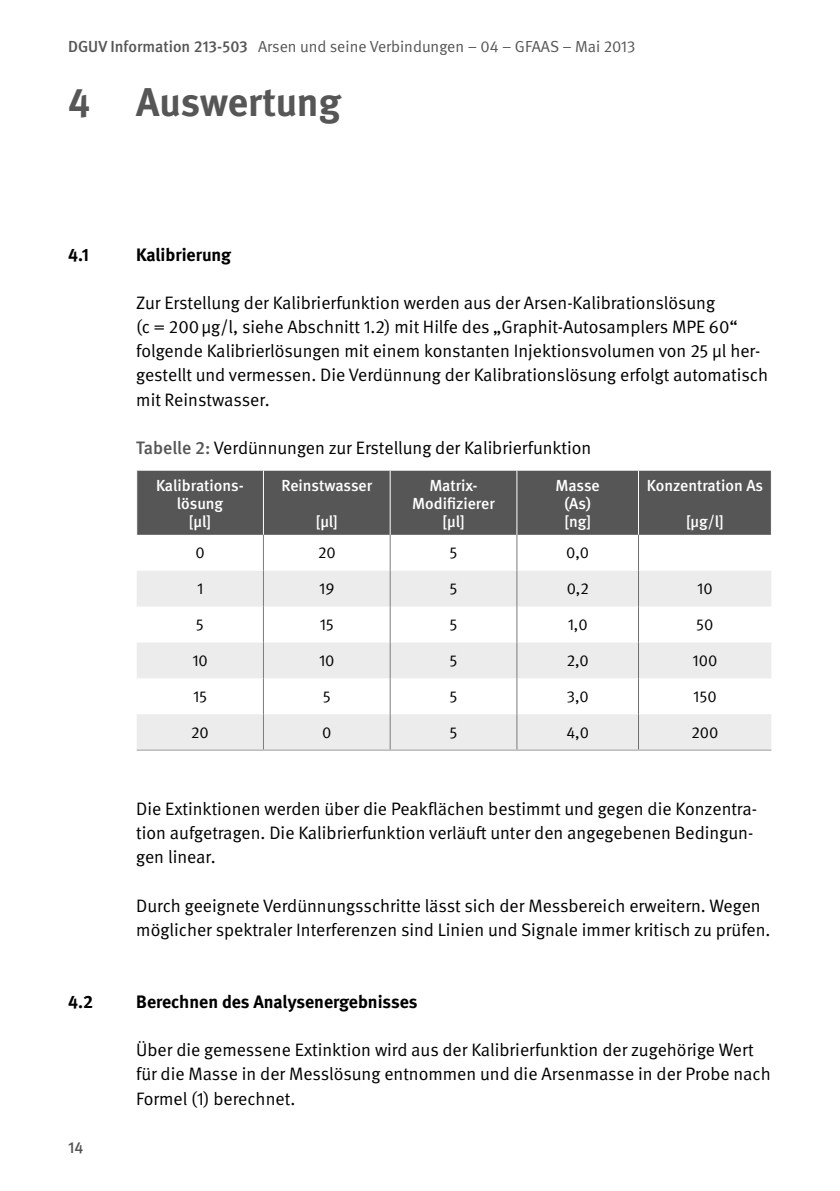
<style>
.page{position:relative;width:840px;height:1191px;background:#fff}
.page>*{position:absolute;margin:0;border:0;box-sizing:border-box;transform-origin:0 0}
.t1{font:700 40px "DGUV Meta";color:#565656}
.t2{font:18px/24.2px "DGUV Meta";color:#000}
.t3{font:700 18px "DGUV Meta";color:#000}
.t4{font:500 16px/18px "DGUV Meta";color:#fff;text-align:center}
.t5{font:16px "DGUV Meta";color:#565656}
.t6{font:16px "DGUV Meta";color:#000}
.t7{font:500 16px "DGUV Meta";color:#565656}
.s1{font-weight:500}
.s2{font-weight:500;color:#565656}
</style>
<div class="page">
<div style="left:137px;top:471px;width:633px;height:64px;background:#565656"></div>
<svg style="left:137px;top:570px;width:634px;height:179px;fill:#ececed"></svg>
<hr style="left:263px;top:471px;width:1px;height:64px;background:#fff">
<hr style="left:389px;top:471px;width:1px;height:64px;background:#fff">
<hr style="left:516px;top:471px;width:1px;height:64px;background:#fff">
<hr style="left:637px;top:471px;width:1px;height:64px;background:#fff">
<hr style="left:263px;top:535px;width:1px;height:35px;background:#7b7b7c">
<hr style="left:389px;top:535px;width:1px;height:35px;background:#7b7b7c">
<hr style="left:516px;top:535px;width:1px;height:35px;background:#7b7b7c">
<hr style="left:263px;top:570px;width:1px;height:36px;background:#7b7b7c">
<hr style="left:389px;top:570px;width:1px;height:36px;background:#7b7b7c">
<hr style="left:516px;top:570px;width:1px;height:36px;background:#7b7b7c">
<hr style="left:263px;top:606px;width:1px;height:36px;background:#7b7b7c">
<hr style="left:389px;top:606px;width:1px;height:36px;background:#7b7b7c">
<hr style="left:516px;top:606px;width:1px;height:36px;background:#7b7b7c">
<hr style="left:263px;top:642px;width:1px;height:36px;background:#7b7b7c">
<hr style="left:389px;top:642px;width:1px;height:36px;background:#7b7b7c">
<hr style="left:516px;top:642px;width:1px;height:36px;background:#7b7b7c">
<hr style="left:263px;top:678px;width:1px;height:36px;background:#7b7b7c">
<hr style="left:389px;top:678px;width:1px;height:36px;background:#7b7b7c">
<hr style="left:516px;top:678px;width:1px;height:36px;background:#7b7b7c">
<hr style="left:637px;top:535px;width:1px;height:35px;background:#6e7070">
<hr style="left:637px;top:570px;width:1px;height:36px;background:#6e7070">
<hr style="left:637px;top:606px;width:1px;height:36px;background:#6e7070">
<hr style="left:637px;top:642px;width:1px;height:36px;background:#6e7070">
<hr style="left:637px;top:678px;width:1px;height:36px;background:#6e7070">
<hr style="left:263px;top:714px;width:1px;height:35px;background:#7b7b7c">
<hr style="left:389px;top:714px;width:1px;height:35px;background:#7b7b7c">
<hr style="left:516px;top:714px;width:1px;height:35px;background:#7b7b7c">
<hr style="left:637px;top:714px;width:1px;height:35px;background:#6e7070">
<hr style="left:137px;top:749px;width:126px;height:1px;background:#9c9d9d">
<hr style="left:263px;top:749px;width:127px;height:1px;background:#9c9d9d">
<hr style="left:390px;top:749px;width:126px;height:1px;background:#9c9d9d">
<hr style="left:516px;top:749px;width:122px;height:1px;background:#9c9d9d">
<hr style="left:638px;top:749px;width:133px;height:1px;background:#9c9d9d">
<p class="t5" style="left:68px;top:37px;width:568px"><span class="s1">DGUV Information 213-503</span> Arsen und seine Verbindungen – 04 – GFAAS – Mai 2013</p>
<h1 class="t1" style="left:68px;top:79px;width:274px">4 Auswertung</h1>
<p class="t3" style="left:68px;top:244px;width:23px">4.1</p>
<p class="t3" style="left:136px;top:244px;width:96px">Kalibrierung</p>
<p class="t2" style="left:136px;top:291px;width:633px">Zur Erstellung der Kalibrierfunktion werden aus der Arsen-Kalibrationslösung<br>(c = 200µg/l, siehe Abschnitt 1.2) mit Hilfe des „Graphit-Autosamplers MPE 60“ folgende Kalibrierlösungen mit einem konstanten Injektionsvolumen von 25 µl her&shy;gestellt und vermessen. Die Verdünnung der Kalibrationslösung erfolgt automatisch mit Reinstwasser.</p>
<p class="t2" style="left:136px;top:436px;width:456px"><span class="s2">Tabelle 2:</span> Verdünnungen zur Erstellung der Kalibrierfunktion</p>
<p class="t4" style="left:156px;top:477px;width:89px">Kalibrations&shy;lösung<br>[µl]</p>
<p class="t4" style="left:281px;top:477px;width:92px">Reinstwasser</p>
<p class="t4" style="left:412px;top:477px;width:84px">Matrix-<br>Modifizierer [µl]</p>
<p class="t4" style="left:555px;top:477px;width:46px">Masse (As) [ng]</p>
<p class="t4" style="left:646px;top:477px;width:118px">Konzentration As</p>
<p class="t4" style="left:685px;top:513px;width:39px">[µg/l]</p>
<p class="t4" style="left:315px;top:513px;width:24px">[µl]</p>
<p class="t6" style="left:195px;top:543px;width:11px">0</p>
<p class="t6" style="left:318px;top:543px;width:19px">20</p>
<p class="t6" style="left:449px;top:543px;width:9px">5</p>
<p class="t6" style="left:566px;top:543px;width:25px">0,0</p>
<p class="t6" style="left:197px;top:579px;width:8px">1</p>
<p class="t6" style="left:319px;top:579px;width:17px">19</p>
<p class="t6" style="left:449px;top:579px;width:9px">5</p>
<p class="t6" style="left:566px;top:579px;width:24px">0,2</p>
<p class="t6" style="left:696px;top:579px;width:17px">10</p>
<p class="t6" style="left:196px;top:615px;width:9px">5</p>
<p class="t6" style="left:319px;top:615px;width:16px">15</p>
<p class="t6" style="left:449px;top:615px;width:9px">5</p>
<p class="t6" style="left:567px;top:615px;width:21px">1,0</p>
<p class="t6" style="left:696px;top:615px;width:18px">50</p>
<p class="t6" style="left:192px;top:651px;width:17px">10</p>
<p class="t6" style="left:319px;top:651px;width:17px">10</p>
<p class="t6" style="left:449px;top:651px;width:9px">5</p>
<p class="t6" style="left:566px;top:651px;width:24px">2,0</p>
<p class="t6" style="left:692px;top:651px;width:26px">100</p>
<p class="t6" style="left:193px;top:687px;width:16px">15</p>
<p class="t6" style="left:323px;top:687px;width:9px">5</p>
<p class="t6" style="left:449px;top:687px;width:9px">5</p>
<p class="t6" style="left:566px;top:687px;width:23px">3,0</p>
<p class="t6" style="left:693px;top:687px;width:25px">150</p>
<p class="t6" style="left:191px;top:723px;width:19px">20</p>
<p class="t6" style="left:322px;top:723px;width:11px">0</p>
<p class="t6" style="left:449px;top:723px;width:9px">5</p>
<p class="t6" style="left:566px;top:723px;width:24px">4,0</p>
<p class="t6" style="left:691px;top:723px;width:28px">200</p>
<p class="t2" style="left:136px;top:797px;width:620px;text-align:justify">Die Extinktionen werden über die Peakflächen bestimmt und gegen die Konzentra&shy;tion aufgetragen. Die Kalibrierfunktion verläuft unter den angegebenen Bedingun&shy;gen linear.</p>
<p class="t2" style="left:136px;top:893px;width:635px">Durch geeignete Verdünnungsschritte lässt sich der Messbereich erweitern. Wegen möglicher spektraler Interferenzen sind Linien und Signale immer kritisch zu prüfen.</p>
<p class="t3" style="left:68px;top:991px;width:26px">4.2</p>
<p class="t3" style="left:136px;top:991px;width:282px">Berechnen des Analysenergebnisses</p>
<p class="t2" style="left:136px;top:1038px;width:635px">Über die gemessene Extinktion wird aus der Kalibrierfunktion der zugehörige Wert für die Masse in der Messlösung entnommen und die Arsenmasse in der Probe nach<br>Formel (1) berechnet.</p>
<p class="t7" style="left:68px;top:1137px;width:17px">14</p>
</div>
